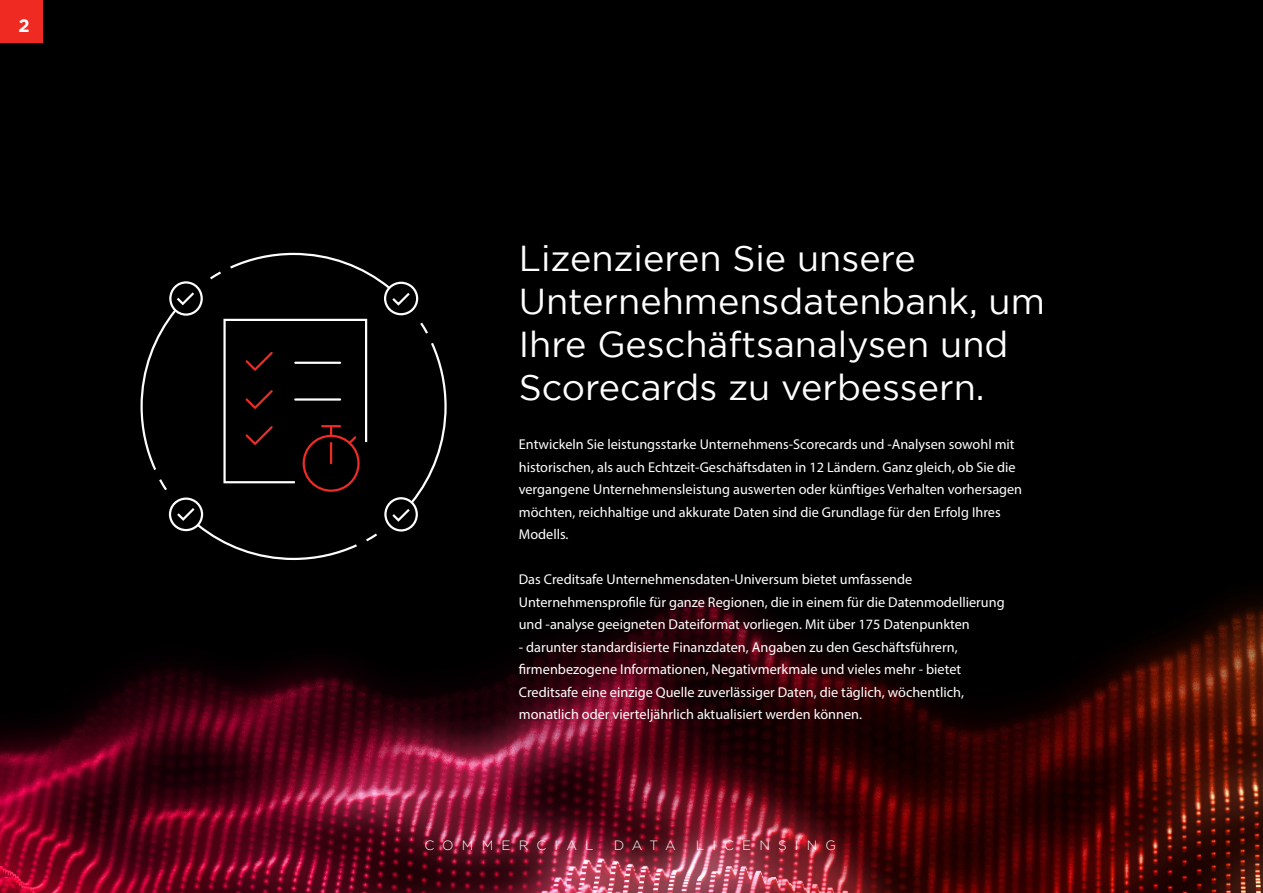
<style>
.page{position:relative;width:1263px;height:893px;background:#fff}
.page>*{position:absolute;margin:0;border:0;box-sizing:border-box;transform-origin:0 0}
.t1{font:36px/43.2px "Gotham";color:#fff}
.t2{font:700 18px "Gotham";color:#fff}
.t3{font:14.25px/22.5px "Myriad Pro";color:#fff}
.t4{font:300 13.5px "Gotham";letter-spacing:.6em;color:#fff}
</style>
<div class="page">
<img style="left:0;top:0;width:1263px;height:893px">
<div style="left:169px;top:281px;width:34px;height:35px;border:2px solid #fff;border-radius:50%"></div>
<div style="left:169px;top:497px;width:34px;height:34px;border:2px solid #fff;border-radius:50%"></div>
<div style="left:384px;top:497px;width:34px;height:34px;border:2px solid #fff;border-radius:50%"></div>
<div style="left:384px;top:282px;width:34px;height:33px;border:2px solid #fff;border-radius:50%"></div>
<div style="left:139px;top:290px;width:57px;height:203px;background:#000"></div>
<svg style="left:208px;top:252px;width:204px;height:55px;background:#0c0c0c"></svg>
<div style="left:390px;top:320px;width:58px;height:203px;background:#000"></div>
<svg style="left:175px;top:506px;width:205px;height:55px;background:#0c0c0c"></svg>
<svg style="left:222px;top:318px;width:146px;height:166px;background:#110c0c"></svg>
<hr style="left:330px;top:443px;width:2px;height:20px;background:#ee2c25">
<hr style="left:295px;top:362px;width:45px;height:2px;background:#fff">
<hr style="left:295px;top:398px;width:45px;height:3px;background:#fff">
<div style="left:0;top:0;width:43px;height:43px;background:#ee2a23"></div>
<p class="t2" style="left:19px;top:15px;width:13px">2</p>
<p class="t1" style="left:519px;top:236px;width:528px">Lizenzieren Sie unsere<br>Unternehmensdatenbank, um<br>Ihre Geschäftsanalysen und<br>Scorecards zu verbessern.</p>
<p class="t3" style="left:519px;top:433px;width:505px">Entwickeln Sie leistungsstarke Unternehmens-Scorecards und -Analysen sowohl mit historischen, als auch Echtzeit-Geschäftsdaten in 12 Ländern. Ganz gleich, ob Sie die vergangene Unternehmensleistung auswerten oder künftiges Verhalten vorhersagen möchten, reichhaltige und akkurate Daten sind die Grundlage für den Erfolg Ihres Modells.</p>
<p class="t3" style="left:519px;top:568px;width:487px">Das Creditsafe Unternehmensdaten-Universum bietet umfassende<br>Unternehmensprofile für ganze Regionen, die in einem für die Datenmodellierung und -analyse geeigneten Dateiformat vorliegen. Mit über 175 Datenpunkten</p>
<p class="t3" style="left:519px;top:635px;width:447px">- darunter standardisierte Finanzdaten, Angaben zu den Geschäftsführern, firmenbezogene Informationen, Negativmerkmale und vieles mehr - bietet Creditsafe eine einzige Quelle zuverlässiger Daten, die täglich, wöchentlich, monatlich oder vierteljährlich aktualisiert werden können.</p>
<p class="t4" style="left:424px;top:838px;width:170px">COMMERCIAL</p>
<p class="t4" style="left:614px;top:838px;width:63px">DATA</p>
<p class="t4" style="left:696px;top:838px;width:142px">LICENSING</p>
</div>
